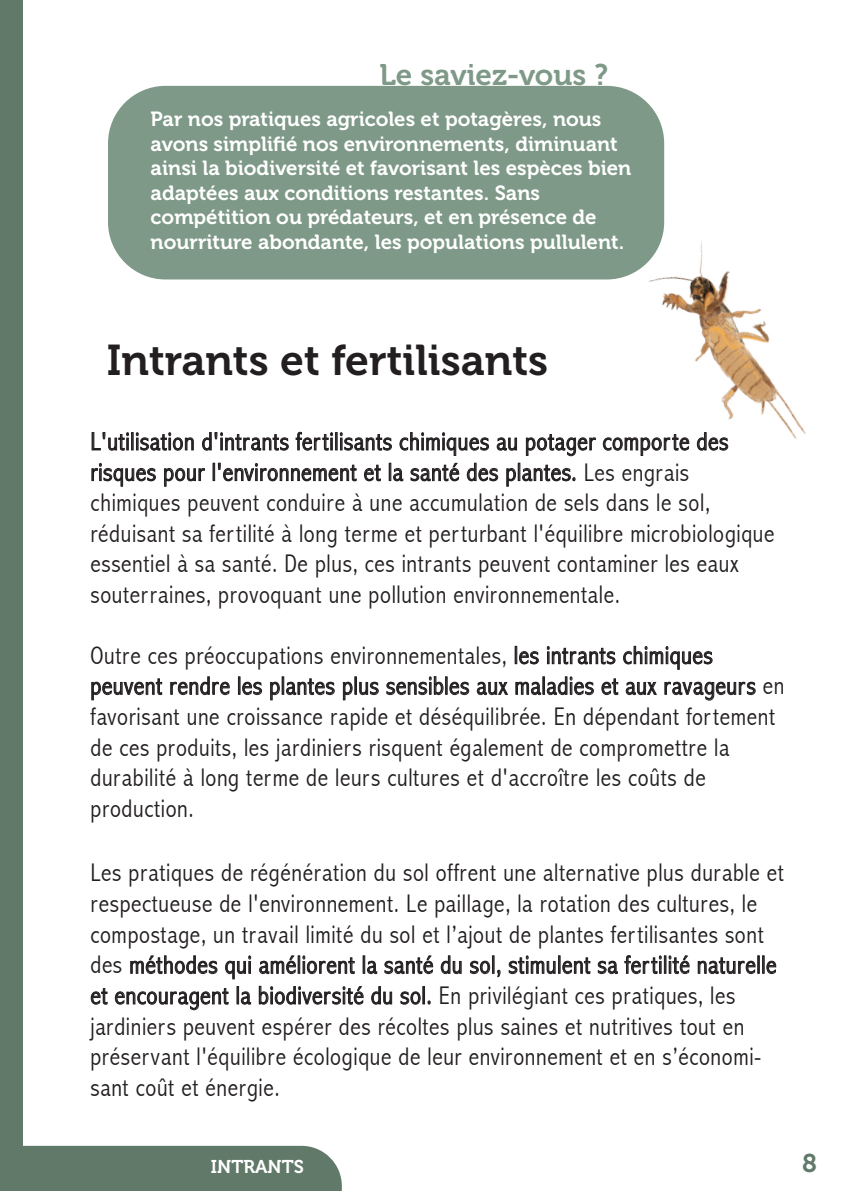
<style>
.page{position:relative;width:851px;height:1191px;background:#fff}
.page>*{position:absolute;margin:0;border:0;box-sizing:border-box;transform-origin:0 0}
.t1{font:42.9px "Museo 700";color:#231f20}
.t2{font:29.7px "Museo 700";color:#7e9987}
.t3{font:300 condensed 25.5px/30.6px "Abadi";letter-spacing:.025em;color:#231f20}
.t4{font:25.5px "Museo 700";color:#607969}
.t5{font:20.4px/24.6px "Museo 700";color:#fff}
.t6{font:18.3px "Museo 700";color:#fff}
</style>
<div class="page">
<div style="left:0;top:0;width:23px;height:1191px;background:#607969"></div>
<div style="left:23px;top:1145px;width:319px;height:46px;background:#607969"></div>
<div style="left:108px;top:86px;width:556px;height:193px;background:#7e9987;border-radius:57px"></div>
<svg style="left:92px;top:432px;width:102px;height:18px"></svg>
<svg style="left:202px;top:432px;width:87px;height:18px"></svg>
<svg style="left:295px;top:432px;width:97px;height:18px"></svg>
<svg style="left:399px;top:432px;width:90px;height:24px"></svg>
<svg style="left:496px;top:437px;width:21px;height:13px"></svg>
<svg style="left:526px;top:434px;width:69px;height:22px"></svg>
<svg style="left:604px;top:448px;width:85px;height:8px"></svg>
<svg style="left:698px;top:448px;width:30px;height:2px"></svg>
<svg style="left:91px;top:463px;width:65px;height:23px"></svg>
<svg style="left:164px;top:468px;width:41px;height:18px"></svg>
<svg style="left:213px;top:463px;width:143px;height:18px"></svg>
<svg style="left:364px;top:465px;width:16px;height:16px"></svg>
<svg style="left:389px;top:463px;width:14px;height:18px"></svg>
<svg style="left:410px;top:463px;width:49px;height:18px"></svg>
<svg style="left:467px;top:463px;width:31px;height:18px"></svg>
<svg style="left:506px;top:463px;width:69px;height:23px"></svg>
<svg style="left:515px;top:646px;width:23px;height:18px"></svg>
<svg style="left:547px;top:646px;width:68px;height:18px"></svg>
<svg style="left:623px;top:646px;width:89px;height:23px"></svg>
<svg style="left:91px;top:678px;width:71px;height:22px"></svg>
<svg style="left:170px;top:676px;width:60px;height:19px"></svg>
<svg style="left:238px;top:676px;width:24px;height:19px"></svg>
<svg style="left:270px;top:676px;width:64px;height:24px"></svg>
<svg style="left:343px;top:676px;width:35px;height:24px"></svg>
<svg style="left:386px;top:676px;width:83px;height:19px"></svg>
<svg style="left:477px;top:682px;width:31px;height:13px"></svg>
<svg style="left:515px;top:676px;width:78px;height:19px"></svg>
<svg style="left:601px;top:678px;width:17px;height:17px"></svg>
<svg style="left:625px;top:682px;width:31px;height:13px"></svg>
<svg style="left:664px;top:681px;width:91px;height:19px"></svg>
<svg style="left:130px;top:955px;width:87px;height:19px"></svg>
<svg style="left:225px;top:956px;width:26px;height:23px"></svg>
<svg style="left:259px;top:955px;width:95px;height:19px"></svg>
<svg style="left:363px;top:955px;width:14px;height:19px"></svg>
<svg style="left:384px;top:955px;width:49px;height:19px"></svg>
<svg style="left:441px;top:955px;width:20px;height:19px"></svg>
<svg style="left:470px;top:955px;width:30px;height:22px"></svg>
<svg style="left:508px;top:955px;width:82px;height:19px"></svg>
<svg style="left:597px;top:960px;width:20px;height:14px"></svg>
<svg style="left:624px;top:955px;width:65px;height:19px"></svg>
<svg style="left:697px;top:955px;width:79px;height:19px"></svg>
<svg style="left:91px;top:988px;width:16px;height:16px"></svg>
<svg style="left:115px;top:988px;width:113px;height:22px"></svg>
<svg style="left:237px;top:986px;width:14px;height:18px"></svg>
<svg style="left:259px;top:986px;width:104px;height:18px"></svg>
<svg style="left:371px;top:986px;width:21px;height:18px"></svg>
<svg style="left:400px;top:986px;width:30px;height:18px"></svg>
<img style="left:603px;top:223px;width:203px;height:225px">
<p class="t2" style="left:379px;top:58px;width:230px">Le saviez-vous ?</p>
<p class="t5" style="left:151px;top:107px;width:482px">Par nos pratiques agricoles et potagères, nous avons simplifié nos environnements, diminuant ainsi la biodiversité et favorisant les espèces bien adaptées aux conditions restantes. Sans compétition ou prédateurs, et en présence de nourriture abondante, les populations pullulent.</p>
<h1 class="t1" style="left:107px;top:336px;width:443px">Intrants et fertilisants</h1>
<p class="t3" style="left:90px;top:426px;width:685px">L'utilisation d'intrants fertilisants chimiques au potager comporte des risques pour l'environnement et la santé des plantes. Les engrais chimiques peuvent conduire à une accumulation de sels dans le sol, réduisant sa fertilité à long terme et perturbant l'équilibre microbiologique essentiel à sa santé. De plus, ces intrants peuvent contaminer les eaux souterraines, provoquant une pollution environnementale.</p>
<p class="t3" style="left:90px;top:640px;width:695px">Outre ces préoccupations environnementales, les intrants chimiques peuvent rendre les plantes plus sensibles aux maladies et aux ravageurs en favorisant une croissance rapide et déséquilibrée. En dépendant fortement de ces produits, les jardiniers risquent également de compromettre la durabilité à long terme de leurs cultures et d'accroître les coûts de production.</p>
<p class="t3" style="left:90px;top:857px;width:694px">Les pratiques de régénération du sol offrent une alternative plus durable et respectueuse de l'environnement. Le paillage, la rotation des cultures, le compostage, un travail limité du sol et l’ajout de plantes fertilisantes sont des méthodes qui améliorent la santé du sol, stimulent sa fertilité naturelle et encouragent la biodiversité du sol. En privilégiant ces pratiques, les jardiniers peuvent espérer des récoltes plus saines et nutritives tout en préservant l'équilibre écologique de leur environnement et en s’économi&shy;sant coût et énergie.</p>
<p class="t6" style="left:211px;top:1156px;width:94px">INTRANTS</p>
<p class="t4" style="left:801px;top:1149px;width:16px">8</p>
</div>
